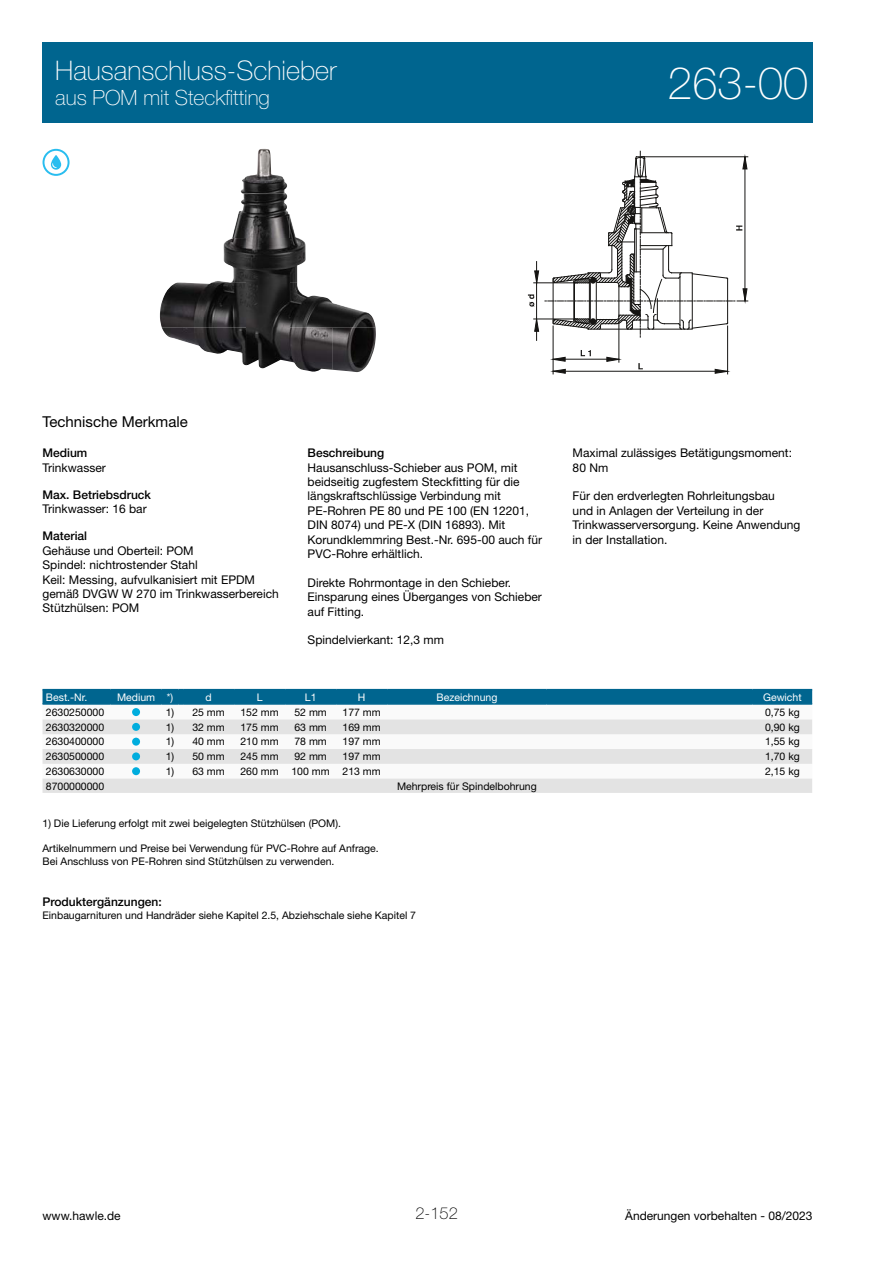
<style>
.page{position:relative;width:893px;height:1263px;background:#fff}
.page>*{position:absolute;margin:0;border:0;box-sizing:border-box;transform-origin:0 0}
.t1{font:100 45px "Helvetica Neue LT Pro";color:#fff}
.t2{font:100 27px "Helvetica Neue LT Pro";color:#fff}
.t3{font:100 21px "Helvetica Neue LT Pro";color:#fff}
.t4{font:100 16.5px "Helvetica Neue LT Pro";color:#000}
.t5{font:15px "Helvetica Neue LT Pro";color:#000}
.t6{font:12px/14.4px "Helvetica Neue LT Pro";color:#000}
.t7{font:500 12px "Helvetica Neue LT Pro";color:#000}
.t8{font:10.5px/12.6px "Helvetica Neue LT Pro";color:#000}
.t9{font:10.5px "Helvetica Neue LT Pro";color:#fff}
</style>
<div class="page">
<div style="left:43px;top:43px;width:769px;height:80px;background:#00658f"></div>
<svg style="left:43px;top:719px;width:769px;height:74px;fill:#e3e3e3"></svg>
<div style="left:43px;top:689px;width:769px;height:16px;background:#00658f"></div>
<hr style="left:753px;top:689px;width:59px;height:1px;background:#00658f">
<hr style="left:753px;top:703px;width:59px;height:2px;background:#00658f">
<div style="left:132px;top:708px;width:8px;height:8px;background:#00adde;border-radius:50%"></div>
<div style="left:132px;top:723px;width:8px;height:8px;background:#00adde;border-radius:50%"></div>
<div style="left:132px;top:738px;width:8px;height:8px;background:#00adde;border-radius:50%"></div>
<div style="left:132px;top:752px;width:8px;height:8px;background:#00adde;border-radius:50%"></div>
<div style="left:132px;top:767px;width:8px;height:8px;background:#00adde;border-radius:50%"></div>
<hr style="left:553px;top:359px;width:66px;height:1px;background:#151412">
<hr style="left:553px;top:371px;width:175px;height:1px;background:#151412">
<svg style="left:534px;top:318px;width:5px;height:13px"></svg>
<hr style="left:534px;top:319px;width:43px;height:1px;background:#151412">
<hr style="left:534px;top:283px;width:43px;height:1px;background:#151412">
<hr style="left:727px;top:326px;width:1px;height:48px;background:#151412">
<hr style="left:619px;top:319px;width:1px;height:43px;background:#151412">
<hr style="left:553px;top:326px;width:1px;height:48px;background:#151412">
<hr style="left:536px;top:262px;width:1px;height:78px;background:#151412">
<svg style="left:534px;top:271px;width:5px;height:13px"></svg>
<svg style="left:552px;top:357px;width:13px;height:4px"></svg>
<svg style="left:552px;top:369px;width:13px;height:4px"></svg>
<svg style="left:607px;top:357px;width:13px;height:4px"></svg>
<svg style="left:715px;top:369px;width:13px;height:4px"></svg>
<svg style="left:638px;top:363px;width:5px;height:6px"></svg>
<svg style="left:581px;top:350px;width:10px;height:6px"></svg>
<svg style="left:528px;top:294px;width:6px;height:13px"></svg>
<svg style="left:545px;top:151px;width:203px;height:186px"></svg>
<img style="left:241px;top:149px;width:46px;height:44px">
<img style="left:232px;top:193px;width:57px;height:45px">
<img style="left:289px;top:214px;width:17px;height:69px">
<img style="left:176px;top:238px;width:70px;height:45px">
<img style="left:246px;top:238px;width:43px;height:89px">
<img style="left:160px;top:283px;width:86px;height:44px">
<img style="left:289px;top:283px;width:87px;height:44px">
<img style="left:162px;top:327px;width:84px;height:38px">
<img style="left:246px;top:327px;width:130px;height:45px">
<div style="left:43px;top:149px;width:27px;height:27px;border:2px solid #29bdef;border-radius:50%"></div>
<svg style="left:51px;top:155px;width:10px;height:15px"></svg>
<h2 class="t2" style="left:55px;top:54px;width:283px">Hausanschluss-Schieber</h2>
<h3 class="t3" style="left:55px;top:85px;width:216px">aus POM mit Steckfitting</h3>
<h1 class="t1" style="left:668px;top:56px;width:142px">263-00</h1>
<p class="t5" style="left:43px;top:413px;width:147px">Technische Merkmale</p>
<p class="t7" style="left:43px;top:446px;width:46px">Medium</p>
<p class="t6" style="left:43px;top:460px;width:65px">Trinkwasser</p>
<p class="t7" style="left:43px;top:487px;width:110px">Max. Betriebsdruck</p>
<p class="t6" style="left:43px;top:501px;width:106px">Trinkwasser: 16 bar</p>
<p class="t7" style="left:43px;top:529px;width:46px">Material</p>
<p class="t6" style="left:43px;top:543px;width:238px">Gehäuse und Oberteil: POM<br>Spindel: nichtrostender Stahl<br>Keil: Messing, aufvulkanisiert mit EPDM gemäß DVGW W 270 im Trinkwasserbereich<br>Stützhülsen: POM</p>
<p class="t7" style="left:308px;top:446px;width:78px">Beschreibung</p>
<p class="t6" style="left:308px;top:460px;width:236px">Hausanschluss-Schieber aus POM, mit beidseitig zugfestem Steckfitting für die längskraftschlüssige Verbindung mit PE-Rohren PE 80 und PE 100 (EN 12201, DIN 8074) und PE-X (DIN 16893). Mit Korundklemmring Best.-Nr. 695-00 auch für PVC-Rohre erhältlich.</p>
<p class="t6" style="left:308px;top:575px;width:236px">Direkte Rohrmontage in den Schieber.<br>Einsparung eines Überganges von Schieber auf Fitting.</p>
<p class="t6" style="left:308px;top:633px;width:138px">Spindelvierkant: 12,3 mm</p>
<p class="t6" style="left:573px;top:445px;width:221px">Maximal zulässiges Betätigungsmoment:<br>80 Nm</p>
<p class="t6" style="left:573px;top:489px;width:229px">Für den erdverlegten Rohrleitungsbau<br>und in Anlagen der Verteilung in der Trinkwasserversorgung. Keine Anwendung in der Installation.</p>
<p class="t9" style="left:46px;top:690px;width:43px">Best.-Nr.</p>
<p class="t9" style="left:117px;top:690px;width:58px">Medium *)</p>
<p class="t9" style="left:205px;top:690px;width:8px">d</p>
<p class="t9" style="left:257px;top:690px;width:7px">L</p>
<p class="t9" style="left:305px;top:690px;width:13px">L1</p>
<p class="t9" style="left:358px;top:690px;width:9px">H</p>
<p class="t9" style="left:436px;top:690px;width:62px">Bezeichnung</p>
<p class="t9" style="left:763px;top:690px;width:40px">Gewicht</p>
<p class="t8" style="left:46px;top:705px;width:60px">2630250000</p>
<p class="t8" style="left:166px;top:705px;width:61px">1) 25 mm</p>
<p class="t8" style="left:240px;top:705px;width:40px">152 mm</p>
<p class="t8" style="left:294px;top:705px;width:34px">52 mm</p>
<p class="t8" style="left:342px;top:705px;width:40px">177 mm</p>
<p class="t8" style="left:765px;top:705px;width:36px">0,75 kg</p>
<p class="t8" style="left:46px;top:720px;width:60px">2630320000</p>
<p class="t8" style="left:166px;top:720px;width:61px">1) 32 mm</p>
<p class="t8" style="left:240px;top:720px;width:40px">175 mm</p>
<p class="t8" style="left:294px;top:720px;width:34px">63 mm</p>
<p class="t8" style="left:342px;top:720px;width:40px">169 mm</p>
<p class="t8" style="left:765px;top:720px;width:36px">0,90 kg</p>
<p class="t8" style="left:46px;top:735px;width:60px">2630400000</p>
<p class="t8" style="left:166px;top:735px;width:61px">1) 40 mm</p>
<p class="t8" style="left:240px;top:735px;width:40px">210 mm</p>
<p class="t8" style="left:294px;top:735px;width:34px">78 mm</p>
<p class="t8" style="left:342px;top:735px;width:40px">197 mm</p>
<p class="t8" style="left:765px;top:735px;width:36px">1,55 kg</p>
<p class="t8" style="left:46px;top:750px;width:60px">2630500000</p>
<p class="t8" style="left:166px;top:750px;width:61px">1) 50 mm</p>
<p class="t8" style="left:240px;top:750px;width:40px">245 mm</p>
<p class="t8" style="left:294px;top:750px;width:34px">92 mm</p>
<p class="t8" style="left:342px;top:750px;width:40px">197 mm</p>
<p class="t8" style="left:765px;top:750px;width:36px">1,70 kg</p>
<p class="t8" style="left:46px;top:765px;width:60px">2630630000</p>
<p class="t8" style="left:166px;top:765px;width:61px">1) 63 mm</p>
<p class="t8" style="left:240px;top:765px;width:142px">260 mm 100 mm 213 mm</p>
<p class="t8" style="left:765px;top:765px;width:36px">2,15 kg</p>
<p class="t8" style="left:46px;top:779px;width:60px">8700000000</p>
<p class="t8" style="left:397px;top:779px;width:141px">Mehrpreis für Spindelbohrung</p>
<p class="t8" style="left:43px;top:816px;width:300px">1) Die Lieferung erfolgt mit zwei beigelegten Stützhülsen (POM).</p>
<p class="t8" style="left:43px;top:842px;width:338px">Artikelnummern und Preise bei Verwendung für PVC-Rohre auf Anfrage.<br>Bei Anschluss von PE-Rohren sind Stützhülsen zu verwenden.</p>
<p class="t7" style="left:43px;top:894px;width:121px">Produktergänzungen:</p>
<p class="t8" style="left:43px;top:908px;width:375px">Einbaugarnituren und Handräder siehe Kapitel 2.5, Abziehschale siehe Kapitel 7</p>
<p class="t6" style="left:43px;top:1209px;width:80px">www.hawle.de</p>
<h3 class="t4" style="left:415px;top:1203px;width:44px">2-152</h3>
<p class="t6" style="left:625px;top:1209px;width:189px">Änderungen vorbehalten - 08/2023</p>
</div>
